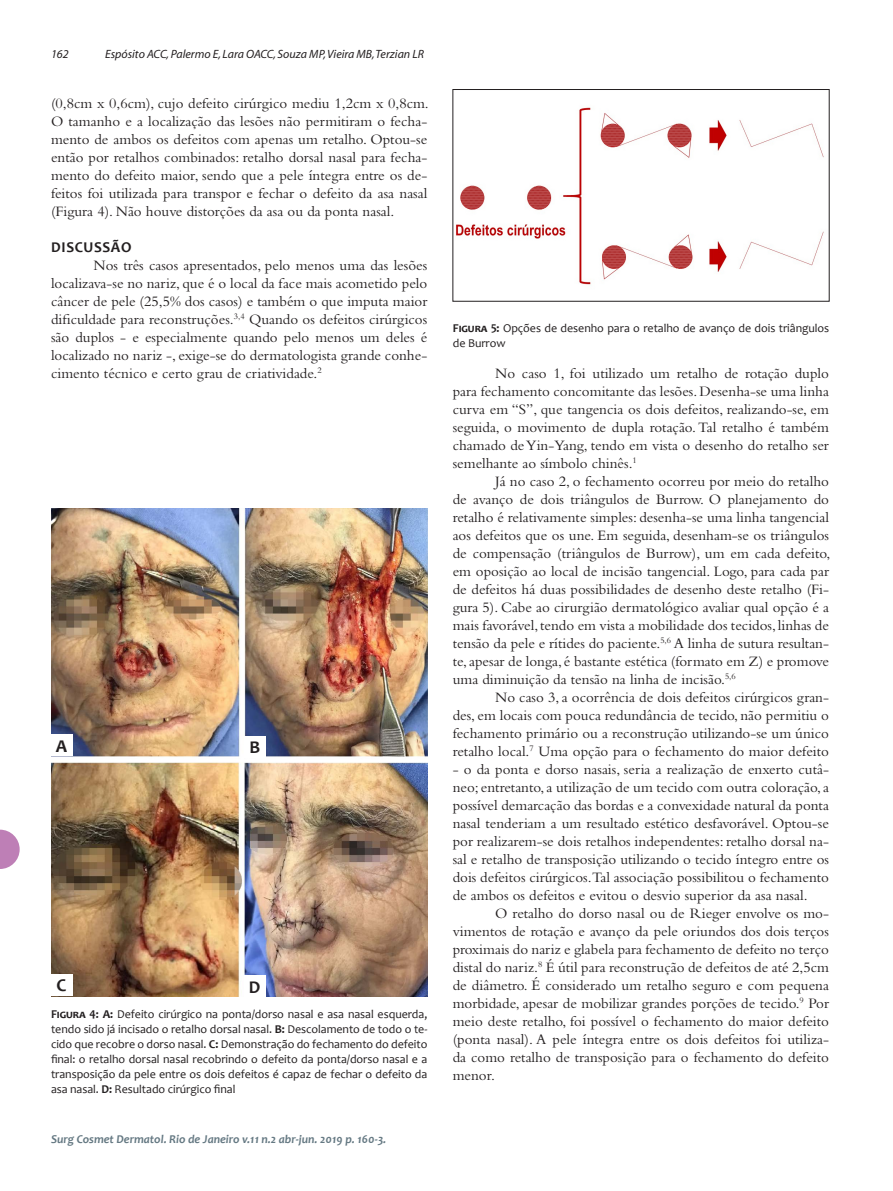
<style>
.page{position:relative;width:893px;height:1191px;background:#fff}
.page>*{position:absolute;margin:0;border:0;box-sizing:border-box;transform-origin:0 0}
.t1{font:700 18px "Candara";color:#231f20}
.Surgical-PT_-_2016fi{font:15px/18px "Bembo";color:#231f20;text-align:justify}
.Surgical-PT_-_2016fi-2{font:700 15px "Candara";letter-spacing:.04em;color:#231f20}
.t2{font:12px/15px "Candara";letter-spacing:-.005em;color:#231f20;text-align:justify}
.t3{font:italic 12px "Myriad";color:#231f20}
.t4{font:italic 700 12px "Candara";color:#647882}
.s1{font-weight:700}
</style>
<div class="page">
<svg style="left:0;top:829px;width:20px;height:40px"></svg>
<img style="left:51px;top:509px;width:376px;height:487px">
<div style="left:51px;top:734px;width:21px;height:21px;background:#fff"></div>
<div style="left:51px;top:974px;width:21px;height:21px;background:#fff"></div>
<div style="left:244px;top:736px;width:21px;height:21px;background:#fff"></div>
<div style="left:244px;top:975px;width:21px;height:21px;background:#fff"></div>
<img style="left:455px;top:107px;width:369px;height:178px">
<div style="left:453px;top:89px;width:376px;height:212px;border:1px solid #231f20"></div>
<p class="t3" style="left:51px;top:48px;width:19px">162</p>
<p class="t3" style="left:105px;top:48px;width:321px">Espósito ACC, Palermo E, Lara OACC, Souza MP, Vieira MB, Terzian LR</p>
<p class="Surgical-PT_-_2016fi" style="left:51px;top:94px;width:379px">(0,8cm x 0,6cm), cujo defeito cirúrgico mediu 1,2cm x 0,8cm.<br>O tamanho e a localização das lesões não permitiram o fecha&shy;mento de ambos os defeitos com apenas um retalho. Optou-se então por retalhos combinados: retalho dorsal nasal para fecha&shy;mento do defeito maior, sendo que a pele íntegra entre os de&shy;feitos foi utilizada para transpor e fechar o defeito da asa nasal (Figura 4). Não houve distorções da asa ou da ponta nasal.</p>
<p class="Surgical-PT_-_2016fi-2" style="left:51px;top:238px;width:82px">DISCUSSÃO</p>
<p class="Surgical-PT_-_2016fi" style="left:51px;top:256px;width:378px;text-indent:43px">Nos três casos apresentados, pelo menos uma das lesões localizava-se no nariz, que é o local da face mais acometido pelo câncer de pele (25,5% dos casos) e também o que imputa maior dificuldade para reconstruções.<sup>3,4</sup> Quando os defeitos cirúrgicos são duplos - e especialmente quando pelo menos um deles é localizado no nariz -, exige-se do dermatologista grande conhe&shy;cimento técnico e certo grau de criatividade.<sup>2</sup></p>
<p class="t1" style="left:56px;top:734px;width:13px">A</p>
<p class="t1" style="left:57px;top:974px;width:11px">C</p>
<p class="t1" style="left:249px;top:736px;width:12px">B</p>
<p class="t1" style="left:249px;top:975px;width:13px">D</p>
<p class="t2" style="left:51px;top:1006px;width:378px"><span class="s1">Figura 4: A:</span> Defeito cirúrgico na ponta/dorso nasal e asa nasal esquerda, tendo sido já incisado o retalho dorsal nasal. <span class="s1">B:</span> Descolamento de todo o te&shy;cido que recobre o dorso nasal. <span class="s1">C:</span> Demonstração do fechamento do defeito final: o retalho dorsal nasal recobrindo o defeito da ponta/dorso nasal e a transposição da pele entre os dois defeitos é capaz de fechar o defeito da asa nasal. <span class="s1">D:</span> Resultado cirúrgico final</p>
<p class="t4" style="left:51px;top:1131px;width:337px">Surg Cosmet Dermatol. Rio de Janeiro v.11 n.2 abr-jun. 2019 p. 160-3.</p>
<p class="t2" style="left:453px;top:320px;width:378px"><span class="s1">Figura 5:</span> Opções de desenho para o retalho de avanço de dois triângulos de Burrow</p>
<p class="Surgical-PT_-_2016fi" style="left:453px;top:364px;width:378px;text-indent:43px">No caso 1, foi utilizado um retalho de rotação duplo para fechamento concomitante das lesões. Desenha-se uma linha curva em “S”, que tangencia os dois defeitos, realizando-se, em seguida, o movimento de dupla rotação. Tal retalho é também chamado de Yin-Yang, tendo em vista o desenho do retalho ser semelhante ao símbolo chinês.<sup>1</sup></p>
<p class="Surgical-PT_-_2016fi" style="left:453px;top:472px;width:379px;text-indent:43px">Já no caso 2, o fechamento ocorreu por meio do retalho de avanço de dois triângulos de Burrow. O planejamento do retalho é relativamente simples: desenha-se uma linha tangencial aos defeitos que os une. Em seguida, desenham-se os triângulos de compensação (triângulos de Burrow), um em cada defeito, em oposição ao local de incisão tangencial. Logo, para cada par de defeitos há duas possibilidades de desenho deste retalho (Fi&shy;gura 5). Cabe ao cirurgião dermatológico avaliar qual opção é a mais favorável, tendo em vista a mobilidade dos tecidos, linhas de tensão da pele e rítides do paciente.<sup>5,6</sup> A linha de sutura resultan&shy;te, apesar de longa, é bastante estética (formato em Z) e promove uma diminuição da tensão na linha de incisão.<sup>5,6</sup></p>
<p class="Surgical-PT_-_2016fi" style="left:453px;top:688px;width:378px;text-indent:43px">No caso 3, a ocorrência de dois defeitos cirúrgicos gran&shy;des, em locais com pouca redundância de tecido, não permitiu o fechamento primário ou a reconstrução utilizando-se um único retalho local.<sup>7</sup> Uma opção para o fechamento do maior defeito</p>
<p class="Surgical-PT_-_2016fi" style="left:453px;top:760px;width:378px">- o da ponta e dorso nasais, seria a realização de enxerto cutâ&shy;neo; entretanto, a utilização de um tecido com outra coloração, a possível demarcação das bordas e a convexidade natural da ponta nasal tenderiam a um resultado estético desfavorável. Optou-se por realizarem-se dois retalhos independentes: retalho dorsal na&shy;sal e retalho de transposição utilizando o tecido íntegro entre os dois defeitos cirúrgicos.Tal associação possibilitou o fechamento de ambos os defeitos e evitou o desvio superior da asa nasal.</p>
<p class="Surgical-PT_-_2016fi" style="left:453px;top:904px;width:378px;text-indent:43px">O retalho do dorso nasal ou de Rieger envolve os mo&shy;vimentos de rotação e avanço da pele oriundos dos dois terços proximais do nariz e glabela para fechamento de defeito no terço distal do nariz.<sup>8</sup> É útil para reconstrução de defeitos de até 2,5cm de diâmetro. É considerado um retalho seguro e com pequena morbidade, apesar de mobilizar grandes porções de tecido.<sup>9</sup> Por meio deste retalho, foi possível o fechamento do maior defeito (ponta nasal). A pele íntegra entre os dois defeitos foi utiliza&shy;da como retalho de transposição para o fechamento do defeito menor.</p>
</div>
